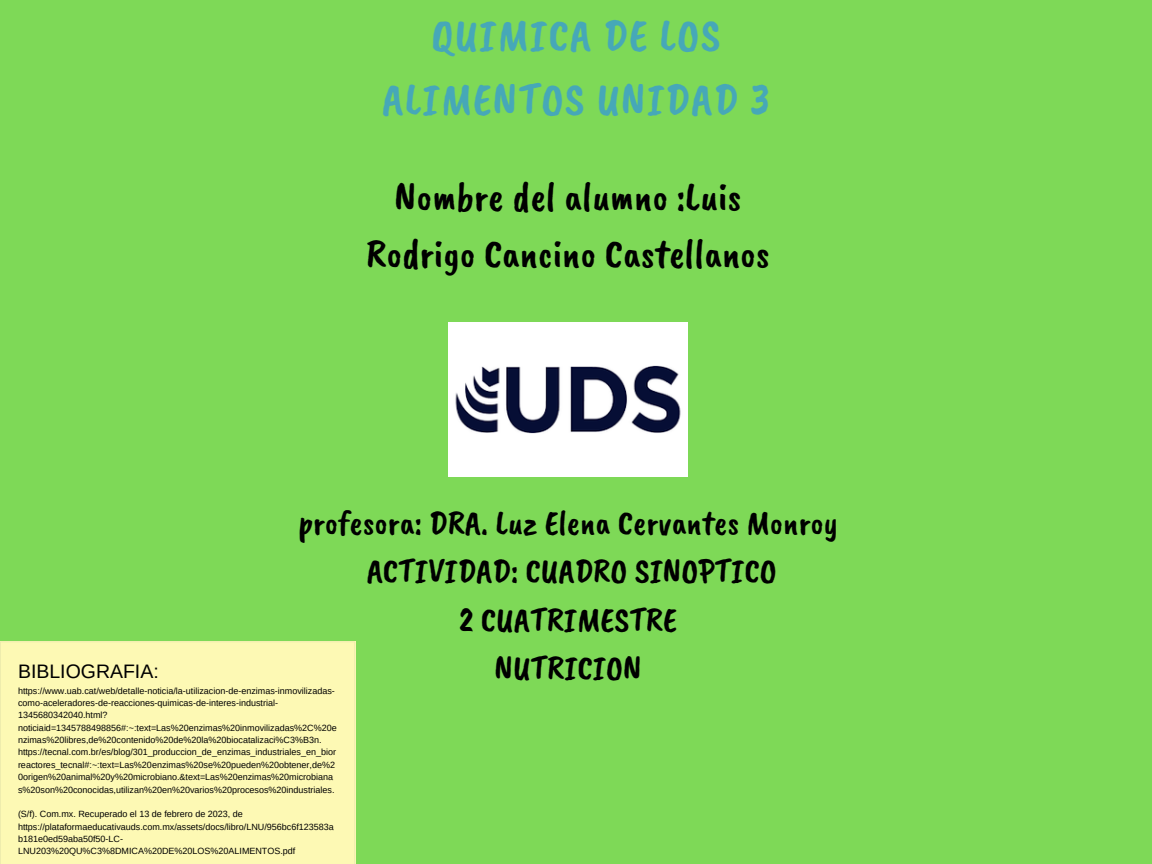
<style>
.page{position:relative;width:1152px;height:864px;background:#7ed957}
.page>*{position:absolute;margin:0;border:0;box-sizing:border-box;transform-origin:0 0}
.t1{font:45.9px/63.9px "Caveat Brush";letter-spacing:.025em;color:#46a8b8;text-align:center}
.t2{font:41.1px/57.4px "Caveat Brush";color:#000;text-align:center}
.t3{font:34.65px/48.6px "Caveat Brush";color:#000;text-align:center}
.t4{font:19.5px "Arimo";color:#000}
.t5{font:9px/12.3px "Arimo";color:#000}
</style>
<div class="page">
<img style="left:449px;top:322px;width:238px;height:154px">
<div style="left:0;top:641px;width:355px;height:223px;background:#fdf9b4"></div>
<h1 class="t1" style="left:382px;top:3px;width:389px">QUIMICA DE LOS<br>ALIMENTOS UNIDAD 3</h1>
<h2 class="t2" style="left:366px;top:167px;width:405px">Nombre del alumno :Luis<br>Rodrigo Cancino Castellanos</h2>
<h3 class="t3" style="left:298px;top:498px;width:542px">profesora: DRA. Luz Elena Cervantes Monroy<br>ACTIVIDAD: CUADRO SINOPTICO<br>2 CUATRIMESTRE<br>NUTRICION</h3>
<h3 class="t4" style="left:18px;top:660px;width:142px">BIBLIOGRAFIA:</h3>
<p class="t5" style="left:18px;top:684px;width:320px">https://www.uab.cat/web/detalle-noticia/la-utilizacion-de-enzimas-inmovilizadas&shy;como-aceleradores-de-reacciones-quimicas-de-interes-industrial-1345680342040.html? noticiaid=1345788498856#:~:text=Las%20enzimas%20inmovilizadas%2C%20e nzimas%20libres,de%20contenido%20de%20la%20biocatalizaci%C3%B3n. https://tecnal.com.br/es/blog/301_produccion_de_enzimas_industriales_en_bior reactores_tecnal#:~:text=Las%20enzimas%20se%20pueden%20obtener,de%2<br>0origen%20animal%20y%20microbiano.&amp;text=Las%20enzimas%20microbiana s%20son%20conocidas,utilizan%20en%20varios%20procesos%20industriales.</p>
<p class="t5" style="left:18px;top:808px;width:317px">(S/f). Com.mx. Recuperado el 13 de febrero de 2023, de https://plataformaeducativauds.com.mx/assets/docs/libro/LNU/956bc6f123583a b181e0ed59aba50f50-LC-LNU203%20QU%C3%8DMICA%20DE%20LOS%20ALIMENTOS.pdf</p>
</div>
